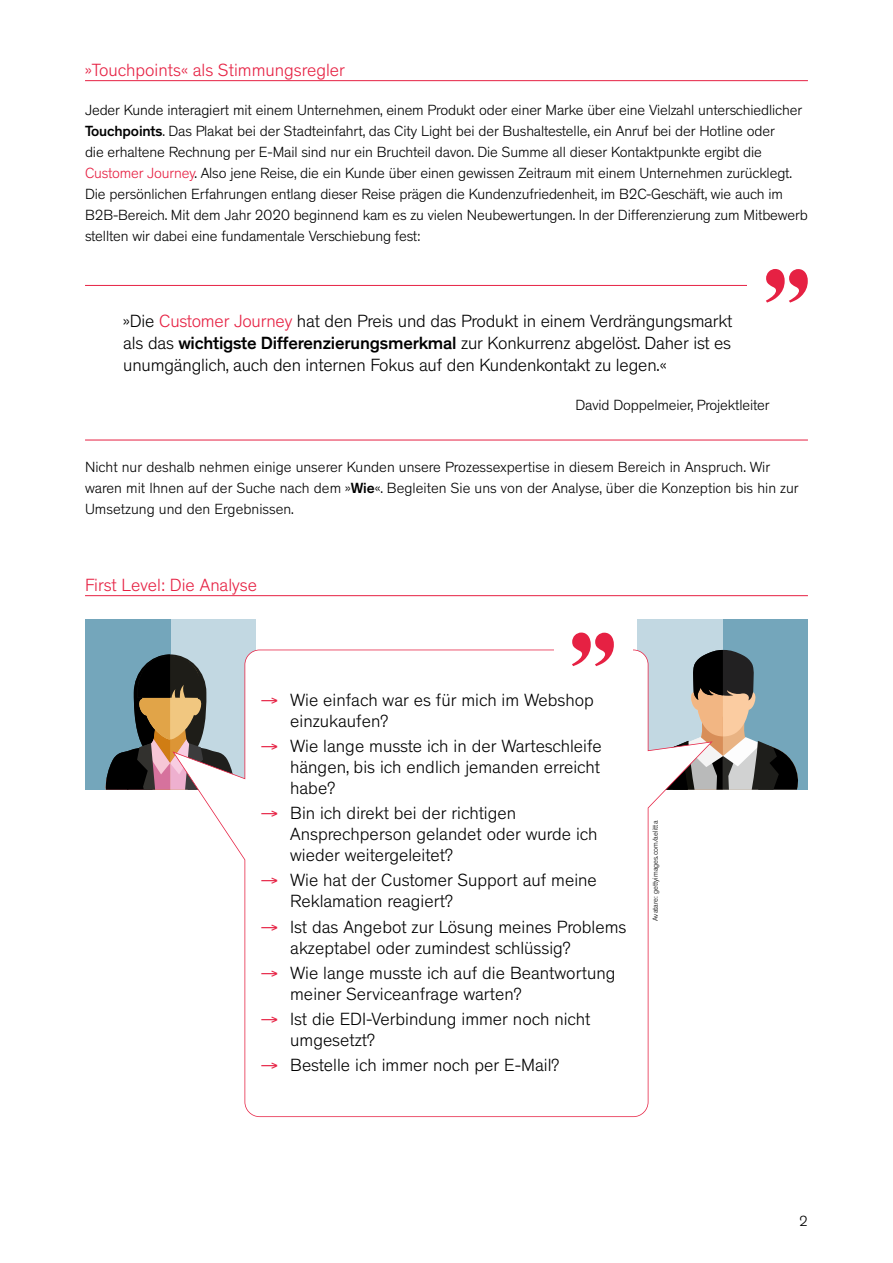
<style>
.page{position:relative;width:893px;height:1263px;background:#fff}
.page>*{position:absolute;margin:0;border:0;box-sizing:border-box;transform-origin:0 0}
.Paragraf{font:300 18px/21px "Theinhardt";color:#000}
.Paragraf-2{font:300 18px "Theinhardt";color:#e62143}
.Paragraf-3{font:300 15px/21px "Theinhardt";letter-spacing:-.01em;color:#000}
.t1{font:300 7.5px "Theinhardt";color:#000}
.s1{font-weight:500}
.s2{color:#e62143}
</style>
<div class="page">
<hr style="left:85px;top:80px;width:723px;height:1px;background:#e62143">
<hr style="left:85px;top:595px;width:723px;height:1px;background:#e62143">
<hr style="left:85px;top:285px;width:723px;height:1px;background:#e62143">
<hr style="left:85px;top:440px;width:723px;height:1px;background:#e62143">
<div style="left:747px;top:279px;width:75px;height:14px;background:#fff"></div>
<svg style="left:766px;top:269px;width:42px;height:34px"></svg>
<div style="left:638px;top:620px;width:170px;height:170px;background:#74a6bb"></div>
<div style="left:638px;top:620px;width:85px;height:170px;background:#c2d8e2"></div>
<div style="left:85px;top:620px;width:170px;height:170px;background:#c2d8e2"></div>
<div style="left:85px;top:620px;width:85px;height:170px;background:#74a6bb"></div>
<svg style="left:105px;top:645px;width:67px;height:145px"></svg>
<svg style="left:713px;top:650px;width:85px;height:140px"></svg>
<svg style="left:172px;top:650px;width:541px;height:467px"></svg>
<div style="left:554px;top:648px;width:78px;height:9px;background:#fff"></div>
<svg style="left:572px;top:632px;width:42px;height:34px"></svg>
<p class="Paragraf-2" style="left:85px;top:59px;width:261px">»Touchpoints« als Stimmungsregler</p>
<p class="Paragraf-3" style="left:85px;top:100px;width:724px">Jeder Kunde interagiert mit einem Unternehmen, einem Produkt oder einer Marke über eine Vielzahl unterschiedlicher <span class="s1">Touchpoints</span>. Das Plakat bei der Stadteinfahrt, das City Light bei der Bushaltestelle, ein Anruf bei der Hotline oder<br>die erhaltene Rechnung per E-Mail sind nur ein Bruchteil davon. Die Summe all dieser Kontaktpunkte ergibt die <span class="s2">Customer Journey</span>. Also jene Reise, die ein Kunde über einen gewissen Zeitraum mit einem Unternehmen zurücklegt.<br>Die persönlichen Erfahrungen entlang dieser Reise prägen die Kundenzufriedenheit, im B2C-Geschäft, wie auch im B2B-Bereich. Mit dem Jahr 2020 beginnend kam es zu vielen Neubewertungen. In der Differenzierung zum Mitbewerb stellten wir dabei eine fundamentale Verschiebung fest:</p>
<p class="Paragraf" style="left:123px;top:311px;width:611px;line-height:21.6px;text-align:justify">»Die <span class="s2">Customer Journey</span> hat den Preis und das Produkt in einem Verdrängungsmarkt als das <span class="s1">wichtigste Differenzierungsmerkmal</span> zur Konkurrenz abgelöst. Daher ist es unumgänglich, auch den internen Fokus auf den Kundenkontakt zu legen.«</p>
<p class="Paragraf-3" style="left:575px;top:395px;width:196px">David Doppelmeier, Projektleiter</p>
<p class="Paragraf-3" style="left:85px;top:457px;width:715px">Nicht nur deshalb nehmen einige unserer Kunden unsere Prozessexpertise in diesem Bereich in Anspruch. Wir waren mit Ihnen auf der Suche nach dem »<span class="s1">Wie</span>«. Begleiten Sie uns von der Analyse, über die Konzeption bis hin zur<br>Umsetzung und den Ergebnissen.</p>
<p class="Paragraf-2" style="left:85px;top:574px;width:174px">First Level: Die Analyse</p>
<p class="Paragraf" style="left:290px;top:689px;width:305px;text-indent:-30px"><span class="s2">→</span> Wie einfach war es für mich im Webshop einzukaufen?</p>
<p class="Paragraf" style="left:290px;top:735px;width:313px;text-align:justify;text-indent:-30px"><span class="s2">→</span> Wie lange musste ich in der Warteschleife hängen, bis ich endlich jemanden erreicht habe?</p>
<p class="Paragraf" style="left:290px;top:803px;width:309px;text-indent:-30px"><span class="s2">→</span> Bin ich direkt bei der richtigen<br>Ansprechperson gelandet oder wurde ich wieder weitergeleitet?</p>
<p class="Paragraf" style="left:290px;top:870px;width:308px;text-indent:-30px"><span class="s2">→</span> Wie hat der Customer Support auf meine<br>Reklamation reagiert?</p>
<p class="Paragraf" style="left:290px;top:916px;width:338px;text-indent:-30px"><span class="s2">→</span> Ist das Angebot zur Lösung meines Problems akzeptabel oder zumindest schlüssig?</p>
<p class="Paragraf" style="left:290px;top:962px;width:327px;text-indent:-30px"><span class="s2">→</span> Wie lange musste ich auf die Beantwortung meiner Serviceanfrage warten?</p>
<p class="Paragraf" style="left:290px;top:1009px;width:302px;text-indent:-30px"><span class="s2">→</span> Ist die EDI-Verbindung immer noch nicht umgesetzt?</p>
<p class="Paragraf" style="left:260px;top:1055px;width:301px"><span class="s2">→</span> Bestelle ich immer noch per E-Mail?</p>
<p class="t1" style="left:651px;top:921px;width:102px;rotate:-90deg">Avatare: gettyimages.com/aelitta</p>
<p class="Paragraf-3" style="left:799px;top:1210px;width:10px">2</p>
</div>
